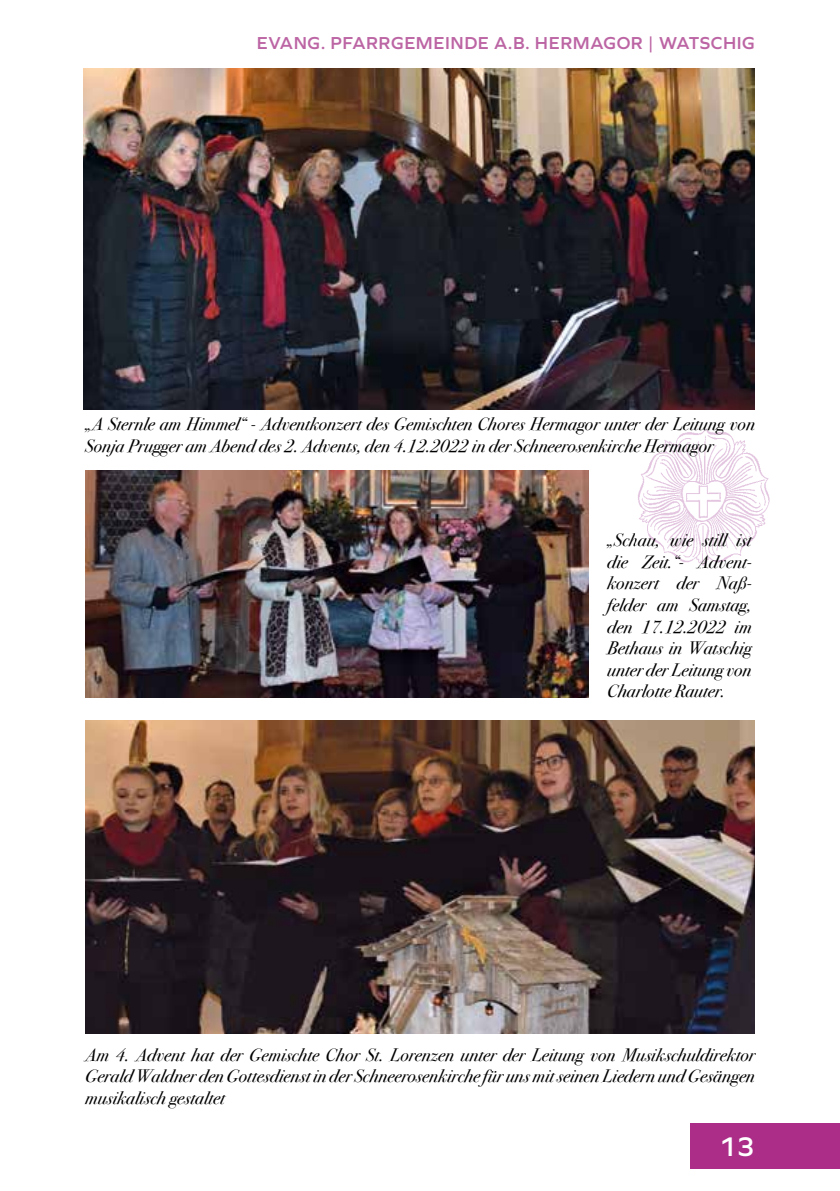
<style>
.page{position:relative;width:840px;height:1191px;background:#fff}
.page>*{position:absolute;margin:0;border:0;box-sizing:border-box;transform-origin:0 0}
.t1{font:600 28px "Graphie";color:#fff}
.t2{font:italic 18px/21.6px "Bodoni Svty Two ITCTT";letter-spacing:.005em;color:#000;text-align:justify}
.t3{font:600 18px "Graphie";letter-spacing:.03em;color:#bc65a4}
</style>
<div class="page">
<div style="left:689px;top:1123px;width:150px;height:45px;background:#ab2d88"></div>
<img style="left:84px;top:68px;width:670px;height:341px">
<img style="left:85px;top:471px;width:502px;height:227px">
<img style="left:85px;top:720px;width:669px;height:313px">
<img style="left:638px;top:429px;width:132px;height:137px">
<p class="t3" style="left:257px;top:33px;width:499px">EVANG. PFARRGEMEINDE A.B. HERMAGOR | WATSCHIG</p>
<p class="t2" style="left:85px;top:412px;width:671px">„A Sternle am Himmel“ - Adventkonzert des Gemischten Chores Hermagor unter der Leitung von<br>Sonja Prugger am Abend des 2. Advents, den 4.12.2022 in der Schneerosenkirche Hermagor</p>
<p class="t2" style="left:607px;top:528px;width:146px">„Schau, wie still ist die Zeit.“- Advent&shy;konzert der Naß&shy;felder am Samstag, den 17.12.2022 im Bethaus in Watschig unter der Leitung von Charlotte Rauter.</p>
<p class="t2" style="left:85px;top:1042px;width:671px">Am 4. Advent hat der Gemischte Chor St. Lorenzen unter der Leitung von Musikschuldirektor Gerald Waldner den Gottesdienst in der Schneerosenkirche für uns mit seinen Liedern und Gesängen musikalisch gestaltet</p>
<h1 class="t1" style="left:718px;top:1130px;width:38px">13</h1>
</div>
